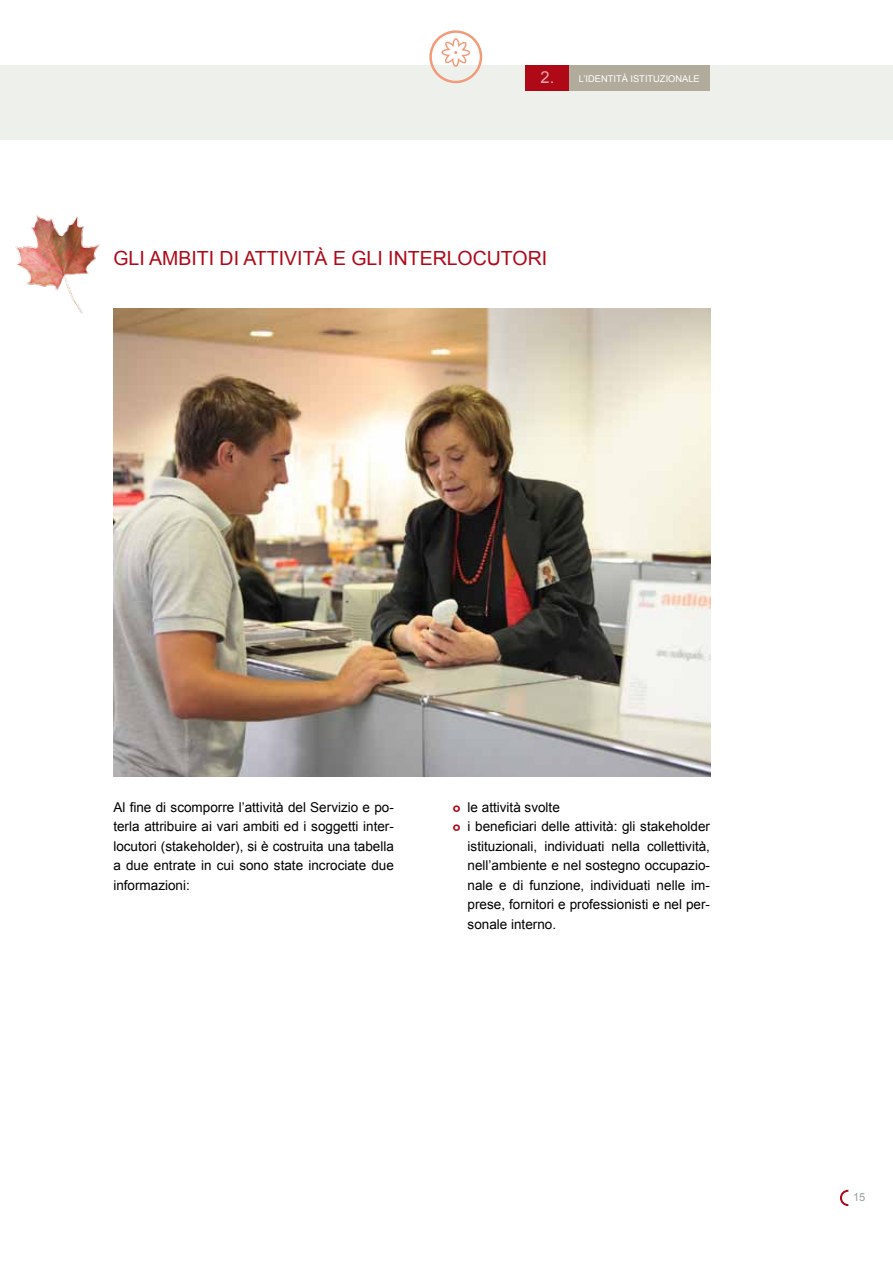
<style>
.page{position:relative;width:893px;height:1263px;background:#fff}
.page>*{position:absolute;margin:0;border:0;box-sizing:border-box;transform-origin:0 0}
.t1{font:19.5px "Arial";color:#af0917}
.t2{font:13.5px/19.5px "Arial";color:#000;text-align:justify}
.t3{font:11.1px "Arial";color:#9c9e9f}
.t4{font:9.3px "Arial";color:#fff}
.s1{font-size:16.5px}
.s2{font-family:"Futura BT";font-weight:700;font-size:9px;color:#af0917}
</style>
<div class="page">
<div style="left:0;top:65px;width:893px;height:74px;background:#edf0eb"></div>
<svg style="left:840px;top:1190px;width:8px;height:16px"></svg>
<div style="left:568px;top:65px;width:142px;height:25px;background:#b1ab9b"></div>
<div style="left:526px;top:65px;width:43px;height:25px;background:#af0917"></div>
<svg style="left:429px;top:30px;width:53px;height:53px"></svg>
<img style="left:113px;top:309px;width:597px;height:467px">
<img style="left:15px;top:215px;width:85px;height:99px">
<p class="t4" style="left:540px;top:72px;width:161px"><span class="s1">2.</span> L’IDENTITÀ ISTITUZIONALE</p>
<h1 class="t1" style="left:113px;top:245px;width:48px">Gli ambiti</h1>
<h1 class="t1" style="left:220px;top:245px;width:36px">di attività</h1>
<h1 class="t1" style="left:333px;top:245px;width:29px">e gli</h1>
<h1 class="t1" style="left:388px;top:245px;width:13px">interlocutori</h1>
<p class="t2" style="left:113px;top:797px;width:282px">Al fine di scomporre l’attività del Servizio e po&shy;terla attribuire ai vari ambiti ed i soggetti inter&shy;locutori (stakeholder), si è costruita una tabella a due entrate in cui sono state incrociate due informazioni:</p>
<p class="t2" style="left:453px;top:797px;width:109px"><span class="s2">O</span> le attività svolte</p>
<p class="t2" style="left:453px;top:817px;width:259px"><span class="s2">O</span> i beneficiari delle attività: gli stakeholder</p>
<p class="t2" style="left:468px;top:836px;width:244px">istituzionali, individuati nella collettività,</p>
<p class="t2" style="left:468px;top:856px;width:244px">nell’ambiente e nel sostegno occupazio-</p>
<p class="t2" style="left:468px;top:875px;width:244px">nale e di funzione, individuati nelle im-</p>
<p class="t2" style="left:468px;top:895px;width:244px">prese, fornitori e professionisti e nel per-</p>
<p class="t2" style="left:468px;top:914px;width:90px">sonale interno.</p>
<p class="t3" style="left:853px;top:1190px;width:14px">15</p>
</div>
